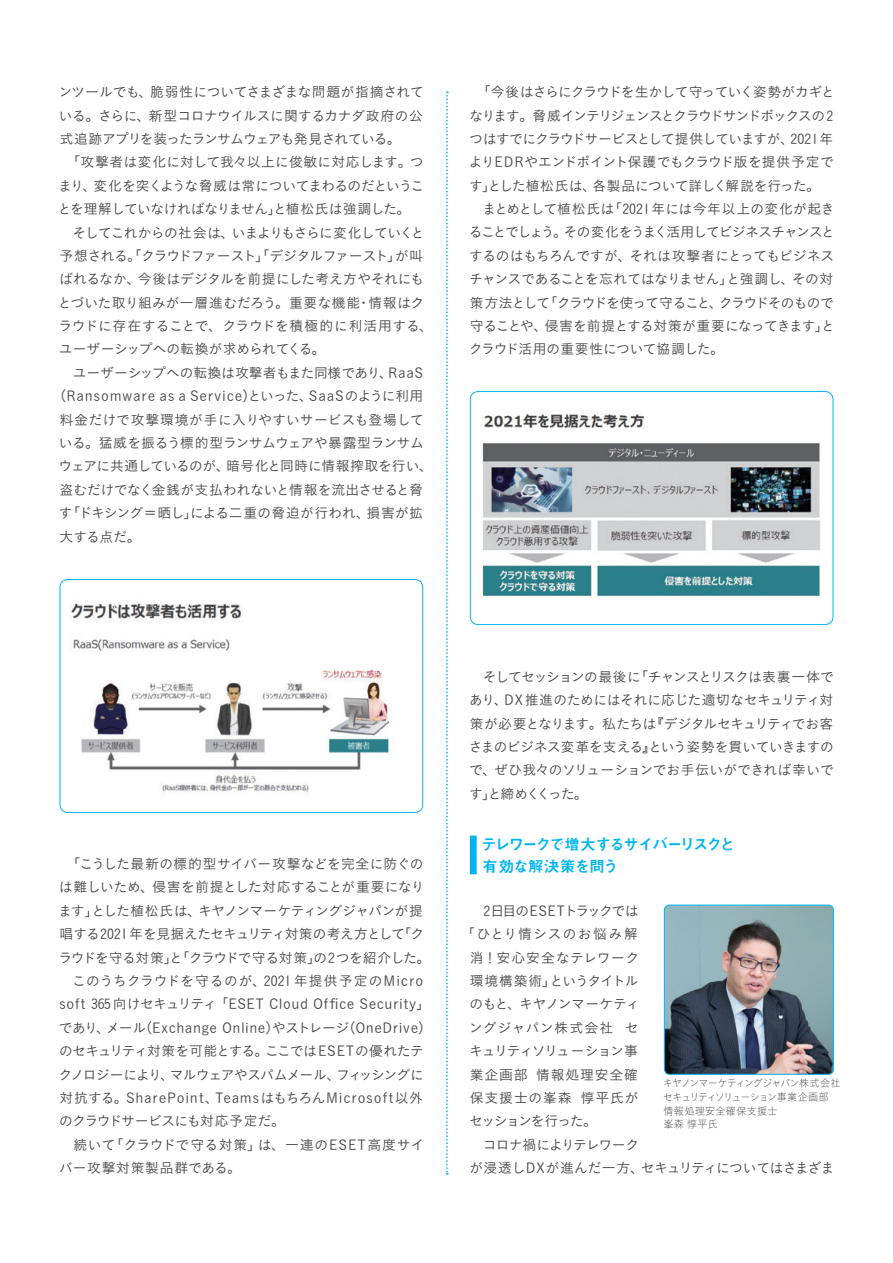
<style>
.page{position:relative;width:893px;height:1263px;background:#fff}
.page>*{position:absolute;margin:0;border:0;box-sizing:border-box;transform-origin:0 0}
.t1{font:15.3px/22.4px "Midashi Go Pro MB31";letter-spacing:-.06em;color:#00b6f0}
.t2{font:13.8px/23.4px "Koburina Go Std W3";letter-spacing:.005em;color:#454647}
.t3{font:13.8px/23.4px "Koburina Go Std W3";letter-spacing:-.015em;color:#454647;text-align:justify}
.t4{font:13.8px/23.4px "Koburina Go Std W3";letter-spacing:-.045em;color:#454647}
.t5{font:13.8px "Koburina Go Std W3";letter-spacing:-.05em;color:#454647}
.t6{font:13.8px "Koburina Go Std W3";letter-spacing:.1em;color:#454647}
.t7{font:13.8px "Koburina Go Std W3";letter-spacing:.015em;color:#454647}
.t8{font:13.8px "Koburina Go Std W3";letter-spacing:-.035em;color:#454647}
.t9{font:13.8px "Koburina Go Std W3";letter-spacing:-.04em;color:#454647}
.t10{font:13.8px "Koburina Go Std W3";letter-spacing:.01em;color:#454647}
.t11{font:13.8px "Koburina Go Std W3";letter-spacing:-.07em;color:#454647}
.t12{font:13.8px "Koburina Go Std W3";letter-spacing:-.06em;color:#454647}
.t13{font:13.8px "Koburina Go Std W3";letter-spacing:.065em;color:#454647}
.t14{font:13.8px "Koburina Go Std W3";letter-spacing:-.065em;color:#454647}
.t15{font:13.8px "Koburina Go Std W3";letter-spacing:-.08em;color:#454647}
.t16{font:13.8px "Koburina Go Std W3";letter-spacing:.075em;color:#454647}
.t17{font:13.8px "Koburina Go Std W3";letter-spacing:.035em;color:#454647}
.t18{font:13.8px "Koburina Go Std W3";letter-spacing:.06em;color:#454647}
.t19{font:13.8px "Koburina Go Std W3";letter-spacing:-.085em;color:#454647}
.t20{font:10.65px/13.8px "Koburina Go Std W1";letter-spacing:-.05em;color:#454647;scale:.95 1}
</style>
<div class="page">
<img style="left:69px;top:603px;width:321px;height:191px">
<div style="left:60px;top:579px;width:363px;height:234px;border:1px solid #00b6f0;border-radius:8px"></div>
<img style="left:482px;top:413px;width:339px;height:184px">
<div style="left:470px;top:391px;width:363px;height:234px;border:1px solid #00b6f0;border-radius:8px"></div>
<div style="left:470px;top:836px;width:7px;height:38px;background:#00b6f0"></div>
<svg style="left:446px;top:91px;width:2px;height:1084px"></svg>
<img style="left:664px;top:905px;width:170px;height:169px">
<div style="left:664px;top:905px;width:170px;height:170px;border:1px solid #00b6f0;border-radius:5px"></div>
<p class="t3" style="left:58px;top:80px;width:367px">ンツールでも、脆弱性についてさまざまな問題が指摘されて</p>
<p class="t8" style="left:59px;top:105px;width:366px">いる。さらに、新型コロナウイルスに関するカナダ政府の公</p>
<p class="t11" style="left:60px;top:128px;width:342px">式追跡アプリを装ったランサムウェアも発見されている。</p>
<p class="t2" style="left:60px;top:150px;width:365px">　「攻撃者は変化に対して我々以上に俊敏に対応します。つ</p>
<p class="t5" style="left:58px;top:175px;width:368px">まり、変化を突くような脅威は常についてまわるのだというこ</p>
<p class="t9" style="left:58px;top:199px;width:354px">とを理解していなければなりません」と植松氏は強調した。</p>
<p class="t5" style="left:60px;top:222px;width:367px">　そしてこれからの社会は、いまよりもさらに変化していくと</p>
<p class="t5" style="left:60px;top:245px;width:365px">予想される。「クラウドファースト」「デジタルファースト」が叫</p>
<p class="t3" style="left:59px;top:267px;width:367px">ばれるなか、今後はデジタルを前提にした考え方やそれにも</p>
<p class="t10" style="left:58px;top:292px;width:368px">とづいた取り組みが一層進むだろう。重要な機能・情報はク</p>
<p class="t3" style="left:58px;top:314px;width:376px">ラウドに存在することで、クラウドを積極的に利活用する、</p>
<p class="t3" style="left:59px;top:337px;width:268px">ユーザーシップへの転換が求められてくる。</p>
<p class="t3" style="left:60px;top:361px;width:365px">　ユーザーシップへの転換は攻撃者もまた同様であり、RaaS</p>
<p class="t6" style="left:53px;top:386px;width:372px">（Ransomware as a Service）といった、SaaSのように利用</p>
<p class="t2" style="left:60px;top:407px;width:366px">料金だけで攻撃環境が手に入りやすいサービスも登場して</p>
<p class="t3" style="left:59px;top:431px;width:366px">いる。猛威を振るう標的型ランサムウェアや暴露型ランサム</p>
<p class="t3" style="left:59px;top:454px;width:376px">ウェアに共通しているのが、暗号化と同時に情報搾取を行い、</p>
<p class="t3" style="left:60px;top:478px;width:365px">盗むだけでなく金銭が支払われないと情報を流出させると脅</p>
<p class="t7" style="left:59px;top:502px;width:366px">す「ドキシング＝晒し」による二重の脅迫が行われ、損害が拡</p>
<p class="t3" style="left:60px;top:524px;width:83px">大する点だ。</p>
<p class="t4" style="left:469px;top:80px;width:368px">　「今後はさらにクラウドを生かして守っていく姿勢がカギとなります。脅威インテリジェンスとクラウドサンドボックスの2つはすでにクラウドサービスとして提供していますが、2021年よりEDRやエンドポイント保護でもクラウド版を提供予定です」とした植松氏は、各製品について詳しく解説を行った。　まとめとして植松氏は「2021年には今年以上の変化が起きることでしょう。その変化をうまく活用してビジネスチャンスとするのはもちろんですが、それは攻撃者にとってもビジネスチャンスであることを忘れてはなりません」と強調し、その対策方法として「クラウドを使って守ること、クラウドそのもので守ることや、侵害を前提とする対策が重要になってきます」とクラウド活用の重要性について協調した。</p>
<p class="t2" style="left:58px;top:852px;width:375px">　「こうした最新の標的型サイバー攻撃などを完全に防ぐのは難しいため、侵害を前提とした対応することが重要になります」とした植松氏は、キヤノンマーケティングジャパンが提唱する2021年を見据えたセキュリティ対策の考え方として「クラウドを守る対策」と「クラウドで守る対策」の2つを紹介した。　このうちクラウドを守るのが、2021年提供予定のMicro soft 365向けセキュリティ「ESET Cloud Office Security」であり、メール（Exchange Online）やストレージ（OneDrive）のセキュリティ対策を可能とする。ここではESETの優れたテクノロジーにより、マルウェアやスパムメール、フィッシングに対抗する。SharePoint、TeamsはもちろんMicrosoft以外のクラウドサービスにも対応予定だ。<br>　続いて「クラウドで守る対策」は、一連のESET高度サイバー攻撃対策製品群である。</p>
<p class="t3" style="left:469px;top:665px;width:367px">　そしてセッションの最後に「チャンスとリスクは表裏一体であり、DX推進のためにはそれに応じた適切なセキュリティ対策が必要となります。私たちは『デジタルセキュリティでお客さまのビジネス変革を支える』という姿勢を貫いていきますので、ぜひ我々のソリューションでお手伝いができれば幸いです」と締めくくった。</p>
<p class="t1" style="left:482px;top:831px;width:255px">テレワークで増大するサイバーリスクと有効な解決策を問う</p>
<p class="t14" style="left:470px;top:900px;width:170px">　2日目のESETトラックでは</p>
<p class="t16" style="left:461px;top:923px;width:178px">「ひとり情シスのお悩み解</p>
<p class="t17" style="left:470px;top:947px;width:171px">消！安心安全なテレワーク</p>
<p class="t12" style="left:470px;top:970px;width:170px">環境構築術」というタイトル</p>
<p class="t3" style="left:469px;top:992px;width:172px">のもと、キヤノンマーケティ</p>
<p class="t13" style="left:469px;top:1017px;width:172px">ングジャパン株式会社 セ</p>
<p class="t15" style="left:469px;top:1040px;width:170px">キュリティソリューション事</p>
<p class="t18" style="left:470px;top:1064px;width:170px">業企画部 情報処理安全確</p>
<p class="t13" style="left:470px;top:1087px;width:170px">保支援士の峯森 惇平氏が</p>
<p class="t19" style="left:469px;top:1111px;width:129px">セッションを行った。</p>
<p class="t12" style="left:470px;top:1134px;width:171px">　コロナ禍によりテレワーク</p>
<p class="t3" style="left:469px;top:1156px;width:367px">が浸透しDXが進んだ一方、セキュリティについてはさまざま</p>
<p class="t20" style="left:663px;top:1076px;width:188px">キヤノンマーケティングジャパン株式会社セキュリティソリューション事業企画部情報処理安全確保支援士<br>峯森 惇平氏</p>
</div>
